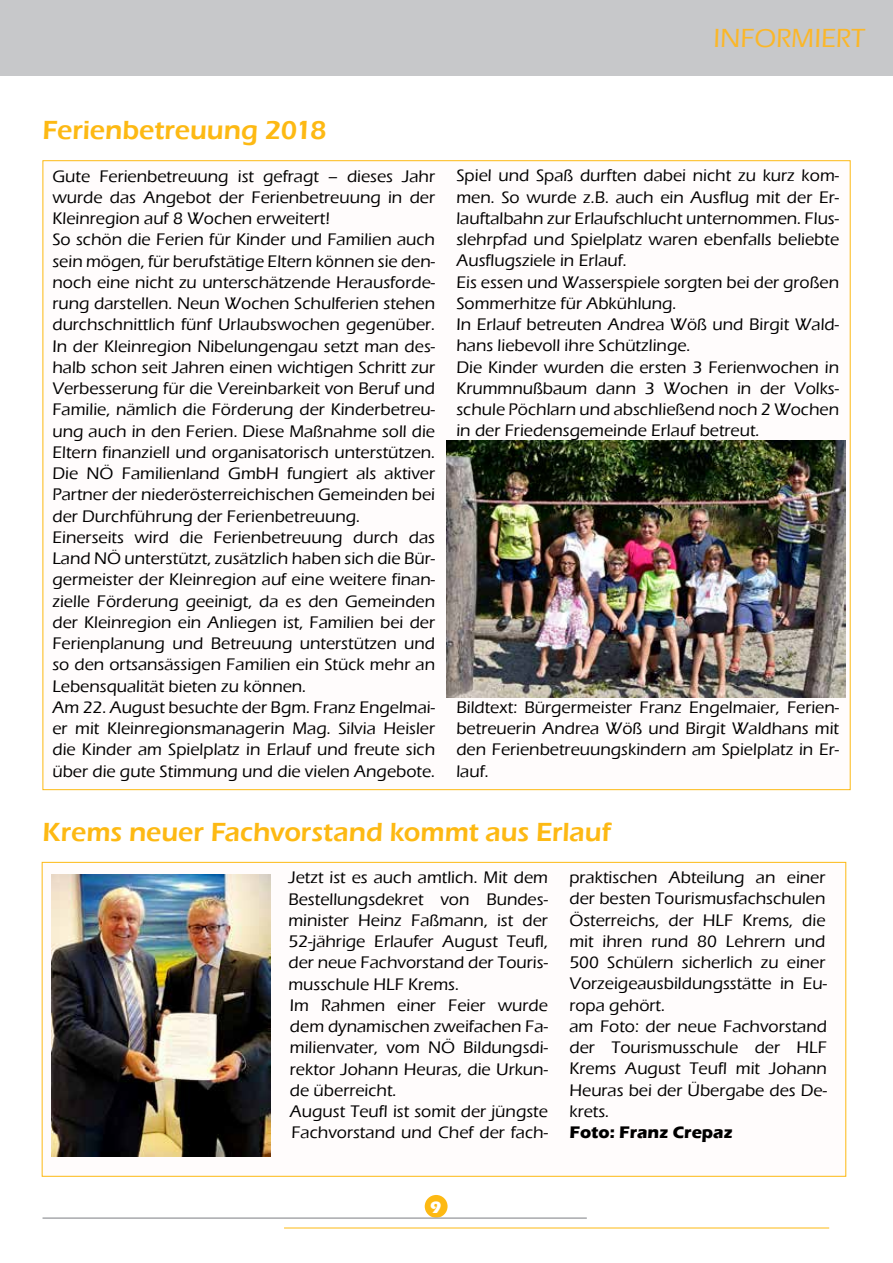
<style>
.page{position:relative;width:893px;height:1263px;background:#fff}
.page>*{position:absolute;margin:0;border:0;box-sizing:border-box;transform-origin:0 0}
.t1{font:600 27px "Eras ITC";color:#fdb913}
.t2{font:500 27px "Eras ITC";color:#fbb729}
.t3{font:500 17.25px/21.3px "Eras ITC";color:#000}
.t4{font:700 17.25px "Eras ITC";color:#000}
.t5{font:700 17.25px "Eras ITC";color:#fff}
</style>
<div class="page">
<div style="left:43px;top:160px;width:807px;height:630px;background:#fffcfc;border:1px solid #fdb913"></div>
<div style="left:425px;top:1195px;width:23px;height:23px;background:#fdb913;border-radius:50%"></div>
<hr style="left:284px;top:1227px;width:545px;height:1px;background:#fdb913">
<hr style="left:43px;top:1217px;width:544px;height:2px;background:#a7a9ac">
<div style="left:0;top:0;width:893px;height:75px;background:#c7c8ca"></div>
<div style="left:42px;top:862px;width:804px;height:315px;background:#fffcfc;border:1px solid #fdb913"></div>
<img style="left:446px;top:440px;width:399px;height:257px">
<img style="left:52px;top:874px;width:218px;height:282px">
<h1 class="t1" style="left:43px;top:115px;width:285px">Ferienbetreuung 2018</h1>
<h1 class="t2" style="left:687px;top:23px;width:153px">INFORMIERT</h1>
<h1 class="t2" style="left:713px;top:23px;width:153px">INFORMIERT</h1>
<p class="t3" style="left:52px;top:165px;width:384px">Gute Ferienbetreuung ist gefragt – dieses Jahr wurde das Angebot der Ferienbetreuung in der Kleinregion auf 8 Wochen erweitert!<br>So schön die Ferien für Kinder und Familien auch sein mögen, für berufstätige Eltern können sie den&shy;noch eine nicht zu unterschätzende Herausforde&shy;rung darstellen. Neun Wochen Schulferien stehen durchschnittlich fünf Urlaubswochen gegenüber.<br>In der Kleinregion Nibelungengau setzt man des&shy;halb schon seit Jahren einen wichtigen Schritt zur Verbesserung für die Vereinbarkeit von Beruf und Familie, nämlich die Förderung der Kinderbetreu&shy;ung auch in den Ferien. Diese Maßnahme soll die Eltern finanziell und organisatorisch unterstützen.<br>Die NÖ Familienland GmbH fungiert als aktiver Partner der niederösterreichischen Gemeinden bei der Durchführung der Ferienbetreuung.<br>Einerseits wird die Ferienbetreuung durch das Land NÖ unterstützt, zusätzlich haben sich die Bür&shy;germeister der Kleinregion auf eine weitere finan&shy;zielle Förderung geeinigt, da es den Gemeinden der Kleinregion ein Anliegen ist, Familien bei der Ferienplanung und Betreuung unterstützen und so den ortsansässigen Familien ein Stück mehr an Lebensqualität bieten zu können.<br>Am 22. August besuchte der Bgm. Franz Engelmai&shy;er mit Kleinregionsmanagerin Mag. Silvia Heisler die Kinder am Spielplatz in Erlauf und freute sich über die gute Stimmung und die vielen Angebote.</p>
<p class="t3" style="left:456px;top:165px;width:384px">Spiel und Spaß durften dabei nicht zu kurz kom&shy;men. So wurde z.B. auch ein Ausflug mit der Er&shy;lauftalbahn zur Erlaufschlucht unternommen. Flus&shy;slehrpfad und Spielplatz waren ebenfalls beliebte Ausflugsziele in Erlauf.<br>Eis essen und Wasserspiele sorgten bei der großen Sommerhitze für Abkühlung.<br>In Erlauf betreuten Andrea Wöß und Birgit Wald&shy;hans liebevoll ihre Schützlinge.<br>Die Kinder wurden die ersten 3 Ferienwochen in Krummnußbaum dann 3 Wochen in der Volks&shy;schule Pöchlarn und abschließend noch 2 Wochen in der Friedensgemeinde Erlauf betreut.</p>
<p class="t3" style="left:456px;top:697px;width:384px;text-align:justify">Bildtext: Bürgermeister Franz Engelmaier, Ferien&shy;betreuerin Andrea Wöß und Birgit Waldhans mit den Ferienbetreuungskindern am Spielplatz in Er&shy;lauf.</p>
<h1 class="t1" style="left:43px;top:816px;width:570px">Krems neuer Fachvorstand kommt aus Erlauf</h1>
<p class="t3" style="left:288px;top:867px;width:261px">Jetzt ist es auch amtlich. Mit dem<br>Bestellungsdekret von Bundes&shy;minister Heinz Faßmann, ist der<br>52-jährige Erlaufer August Teufl, der neue Fachvorstand der Touris&shy;musschule HLF Krems.<br>Im Rahmen einer Feier wurde dem dynamischen zweifachen Fa&shy;milienvater, vom NÖ Bildungsdi&shy;rektor Johann Heuras, die Urkun&shy;de überreicht.<br>August Teufl ist somit der jüngste<br>Fachvorstand und Chef der fach-</p>
<p class="t3" style="left:569px;top:867px;width:259px">praktischen Abteilung an einer der besten Tourismusfachschulen<br>Österreichs, der HLF Krems, die mit ihren rund 80 Lehrern und<br>500 Schülern sicherlich zu einer<br>Vorzeigeausbildungsstätte in Eu&shy;ropa gehört.<br>am Foto: der neue Fachvorstand der Tourismusschule der HLF<br>Krems August Teufl mit Johann<br>Heuras bei der Übergabe des De&shy;krets.</p>
<p class="t4" style="left:569px;top:1122px;width:165px">Foto: Franz Crepaz</p>
<p class="t5" style="left:430px;top:1198px;width:13px">9</p>
</div>
